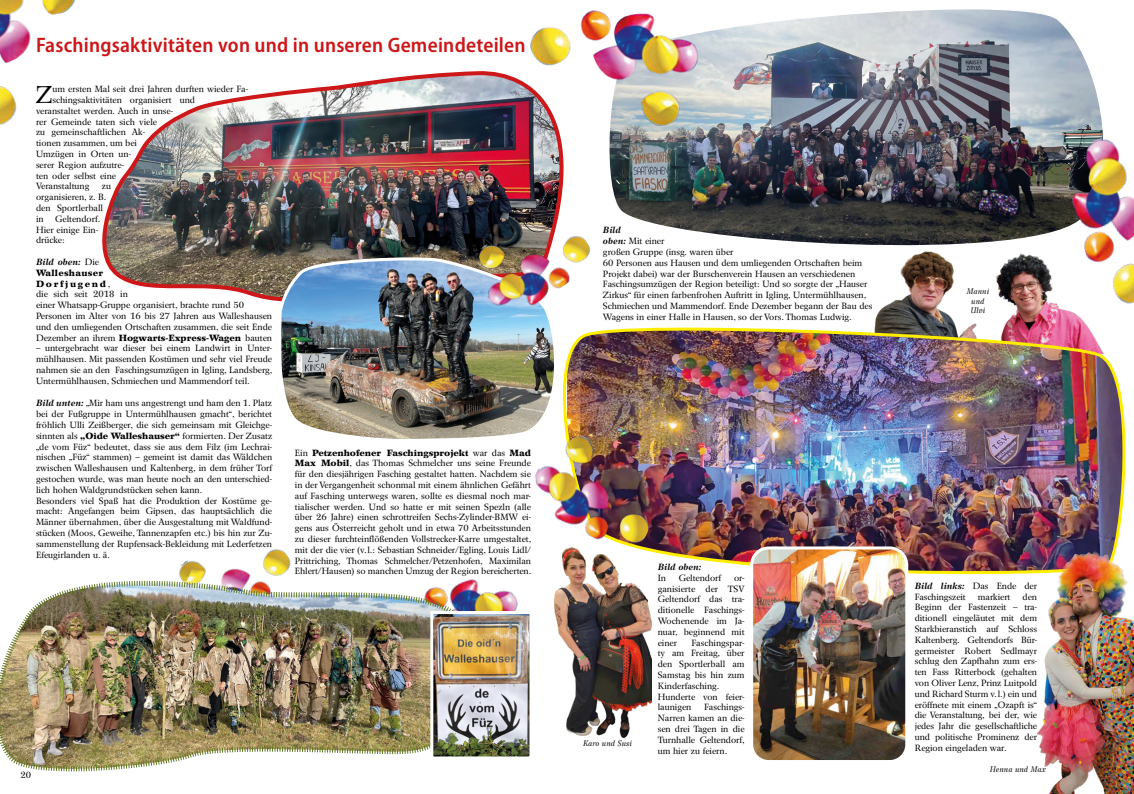
<style>
.page{position:relative;width:1134px;height:794px;background:#fff}
.page>*{position:absolute;margin:0;border:0;box-sizing:border-box;transform-origin:0 0}
.t1{font:24.4px "Wilke LT Std";color:#000}
.t2{font:600 semi-condensed 21px "Myriad Pro";letter-spacing:.01em;color:#cd1719}
.t3{font:9px/10.8px "Wilke LT Std";color:#000}
.t4{font:italic 700 9px "Wilke LT Std";color:#000}
.t5{font:italic 8px/9.6px "Wilke LT Std";color:#000;text-align:center}
.s1{font-weight:700;font-style:italic}
.s2{font-weight:900}
</style>
<div class="page">
<img style="left:179px;top:549px;width:112px;height:31px">
<img style="left:468px;top:579px;width:50px;height:32px">
<img style="left:876px;top:252px;width:205px;height:66px">
<img style="left:102px;top:71px;width:462px;height:230px">
<img style="left:0;top:580px;width:484px;height:192px">
<img style="left:434px;top:615px;width:94px;height:140px">
<div style="left:430px;top:611px;width:102px;height:148px;border:3px solid #fff"></div>
<img style="left:565px;top:318px;width:561px;height:257px">
<img style="left:752px;top:548px;width:155px;height:211px">
<div style="left:750px;top:546px;width:158px;height:217px;border:3px solid #fff;border-radius:17px"></div>
<img style="left:277px;top:253px;width:288px;height:186px">
<img style="left:609px;top:9px;width:493px;height:237px">
<img style="left:1038px;top:551px;width:96px;height:243px">
<img style="left:555px;top:558px;width:96px;height:179px">
<img style="left:531px;top:10px;width:167px;height:116px">
<img style="left:0;top:0;width:75px;height:124px">
<img style="left:521px;top:424px;width:152px;height:134px">
<img style="left:1054px;top:127px;width:80px;height:185px">
<img style="left:462px;top:197px;width:138px;height:128px">
<h2 class="t2" style="left:36px;top:33px;width:491px">Faschingsaktivitäten von und in unseren Gemeindeteilen</h2>
<h1 class="t1" style="left:36px;top:80px;width:18px">Z</h1>
<p class="t3" style="left:52px;top:84px;width:197px">um ersten Mal seit drei Jahren durften wieder Fa-</p>
<p class="t3" style="left:52px;top:95px;width:144px">schingsaktivitäten organisiert und</p>
<p class="t3" style="left:36px;top:105px;width:138px">veranstaltet werden. Auch in unse-</p>
<p class="t3" style="left:36px;top:116px;width:123px">rer Gemeinde taten sich viele</p>
<p class="t3" style="left:36px;top:127px;width:110px">zu gemeinschaftlichen Ak-</p>
<p class="t3" style="left:36px;top:138px;width:103px">tionen zusammen, um bei</p>
<p class="t3" style="left:36px;top:149px;width:97px">Umzügen in Orten un-</p>
<p class="t3" style="left:36px;top:159px;width:90px">serer Region aufzutre-</p>
<p class="t3" style="left:36px;top:170px;width:82px">ten oder selbst eine</p>
<p class="t3" style="left:36px;top:181px;width:55px">Veranstaltung</p>
<p class="t3" style="left:36px;top:181px;width:76px;text-indent:66px">zu organisieren, z. B. den Sportlerball in</p>
<p class="t3" style="left:36px;top:213px;width:66px;text-indent:19px">Geltendorf.<br>Hier einige Ein&shy;drücke:</p>
<p class="t3" style="left:36px;top:257px;width:238px"><span class="s1">Bild oben:</span> Die<br><span class="s2">Walleshauser<br>Dorfjugend</span>,<br>die sich seit 2018 in<br>einer Whatsapp-Gruppe organisiert, brachte rund 50<br>Personen im Alter von 16 bis 27 Jahren aus Walleshausen und den umliegenden Ortschaften zusammen, die seit Ende Dezember an ihrem <span class="s2">Hogwarts-Express-Wagen</span> bauten</p>
<p class="t3" style="left:36px;top:343px;width:238px;text-align:justify">– untergebracht war dieser bei einem Landwirt in Unter&shy;mühlhausen. Mit passenden Kostümen und sehr viel Freude nahmen sie an den Faschingsumzügen in Igling, Landsberg, Untermühlhausen, Schmiechen und Mammendorf teil.</p>
<p class="t3" style="left:36px;top:398px;width:238px"><span class="s1">Bild unten:</span> „Mir ham uns angestrengt und ham den 1. Platz bei der Fußgruppe in Untermühlhausen gmacht“, berichtet fröhlich Ulli Zeißberger, die sich gemeinsam mit Gleichge&shy;sinnten als <span class="s2">„Oide Walleshauser“</span> formierten. Der Zusatz „de vom Füz“ bedeutet, dass sie aus dem Filz (im Lechrai&shy;nischen „Füz“ stammen) – gemeint ist damit das Wäldchen zwischen Walleshausen und Kaltenberg, in dem früher Torf gestochen wurde, was man heute noch an den unterschied&shy;lich hohen Waldgrundstücken sehen kann.<br>Besonders viel Spaß hat die Produktion der Kostüme ge&shy;macht: Angefangen beim Gipsen, das hauptsächlich die Männer übernahmen, über die Ausgestaltung mit Waldfund&shy;stücken (Moos, Geweihe, Tannenzapfen etc.) bis hin zur Zu&shy;sammenstellung der Rupfensack-Bekleidung mit Lederfetzen Efeugirlanden u. ä.</p>
<p class="t3" style="left:295px;top:447px;width:238px;text-align:justify">Ein <span class="s2">Petzenhofener Faschingsprojekt</span> war das <span class="s2">Mad Max Mobil</span>, das Thomas Schmelcher uns seine Freunde für den diesjährigen Fasching gestaltet hatten. Nachdem sie in der Vergangenheit schonmal mit einem ähnlichen Gefährt auf Fasching unterwegs waren, sollte es diesmal noch mar&shy;tialischer werden. Und so hatte er mit seinen Spezln (alle über 26 Jahre) einen schrottreifen Sechs-Zylinder-BMW ei&shy;gens aus Österreicht geholt und in etwa 70 Arbeitsstunden zu dieser furchteinflößenden Vollstrecker-Karre umgestaltet, mit der die vier (v.l.: Sebastian Schneider/Egling, Louis Lidl/ Prittriching, Thomas Schmelcher/Petzenhofen, Maximilan Ehlert/Hausen) so manchen Umzug der Region bereicherten.</p>
<p class="t3" style="left:20px;top:769px;width:12px">20</p>
<p class="t3" style="left:603px;top:225px;width:271px"><span class="s1">Bild<br>oben:</span> Mit einer<br>großen Gruppe (insg. waren über<br>60 Personen aus Hausen und dem umliegenden Ortschaften beim Projekt dabei) war der Burschenverein Hausen an verschiedenen Faschingsumzügen der Region beteiligt: Und so sorgte der „Hauser Zirkus“ für einen farbenfrohen Auftritt in Igling, Untermühlhausen, Schmiechen und Mammendorf. Ende Dezember begann der Bau des Wagens in einer Halle in Hausen, so der Vors. Thomas Ludwig.</p>
<p class="t5" style="left:966px;top:286px;width:24px">Manni und<br>Ulvi</p>
<p class="t5" style="left:583px;top:738px;width:50px">Karo und Susi</p>
<p class="t4" style="left:658px;top:561px;width:45px">Bild oben:</p>
<p class="t3" style="left:658px;top:572px;width:10px">In</p>
<p class="t3" style="left:679px;top:572px;width:44px">Geltendorf</p>
<p class="t3" style="left:658px;top:572px;width:88px;text-align:justify;text-indent:76px">or&shy;ganisierte der TSV Geltendorf das tra&shy;ditionelle Faschings-Wochenende im Ja&shy;nuar, beginnend mit einer</p>
<p class="t3" style="left:658px;top:637px;width:88px;text-indent:34px">Faschingspar&shy;ty am Freitag, über den Sportlerball am<br>Samstag bis hin zum<br>Kinderfasching.<br>Hunderte von feier&shy;launigen</p>
<p class="t3" style="left:658px;top:702px;width:89px;text-align:justify;text-indent:47px">Faschings-Narren kamen an die&shy;sen drei Tagen in die Turnhalle Geltendorf, um hier zu feiern.</p>
<p class="t3" style="left:915px;top:580px;width:124px"><span class="s1">Bild links:</span> Das Ende der<br>Faschingszeit</p>
<p class="t3" style="left:915px;top:591px;width:124px;text-align:justify;text-indent:108px">den Beginn der Fastenzeit – tra&shy;ditionell eingeläutet mit dem Starkbieranstich auf Schloss Kaltenberg. Geltendorfs Bür&shy;germeister Robert Sedlmayr schlug den Zapfhahn zum ers&shy;ten Fass Ritterbock (gehalten von Oliver Lenz, Prinz Luitpold und Richard Sturm v.l.) ein und eröffnete mit einem „Ozapft is“ die Veranstaltung, bei der, wie jedes Jahr die gesellschaftliche und politische Prominenz der Region eingeladen war.</p>
<p class="t3" style="left:978px;top:591px;width:34px">markiert</p>
<p class="t5" style="left:990px;top:764px;width:57px">Henna und Max</p>
</div>
